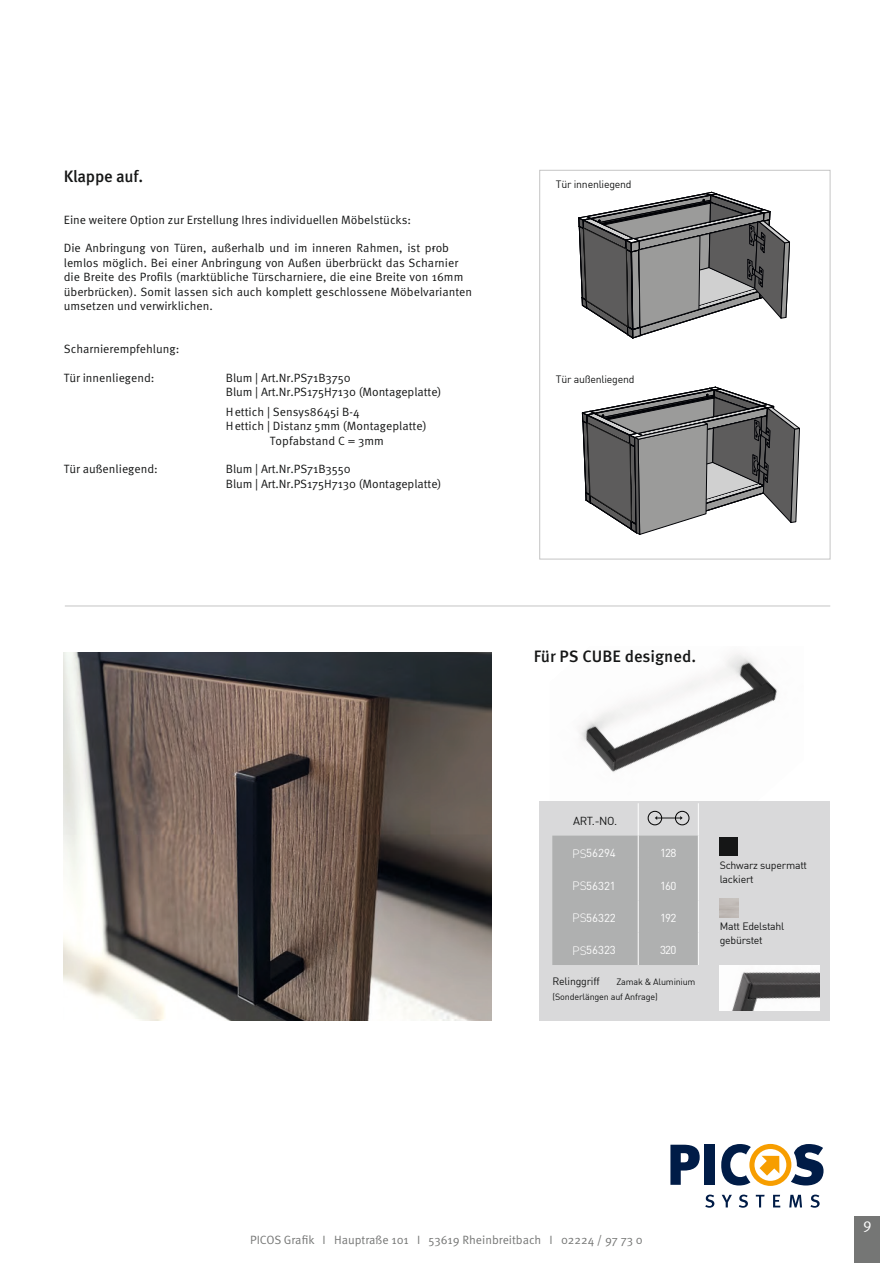
<style>
.page{position:relative;width:893px;height:1263px;background:#fff}
.page>*{position:absolute;margin:0;border:0;box-sizing:border-box;transform-origin:0 0}
.t1{font:500 16.5px "Meta Pro";color:#151616}
.t2{font:15px "Meta";color:#fff}
.t3{font:12px/14.4px "Meta Pro";color:#151616}
.t4{font:12px "Meta Pro";color:#757675}
.t5{font:11.4px "DIN";color:#fff}
.t6{font:11.4px "DIN";color:#151616}
.t7{font:10.5px/13.5px "DIN";letter-spacing:-.02em;color:#151616}
.t8{font:9px/15px "DIN";letter-spacing:-.02em;color:#151616}
.s1{font-family:"DIN Pro";font-weight:300;font-size:12px}
</style>
<div class="page">
<svg style="left:670px;top:1145px;width:30px;height:40px"></svg>
<div style="left:704px;top:1145px;width:11px;height:40px;background:#001c47"></div>
<svg style="left:705px;top:1194px;width:9px;height:14px"></svg>
<svg style="left:722px;top:1195px;width:10px;height:12px"></svg>
<svg style="left:739px;top:1194px;width:9px;height:14px"></svg>
<svg style="left:756px;top:1195px;width:9px;height:12px"></svg>
<svg style="left:773px;top:1195px;width:7px;height:12px"></svg>
<svg style="left:789px;top:1195px;width:13px;height:12px"></svg>
<svg style="left:810px;top:1194px;width:10px;height:14px"></svg>
<svg style="left:721px;top:1144px;width:102px;height:42px"></svg>
<div style="left:855px;top:1216px;width:25px;height:47px;background:#757675"></div>
<div style="left:539px;top:170px;width:291px;height:389px;border:1px solid #c5c5c5"></div>
<svg style="left:582px;top:387px;width:218px;height:148px"></svg>
<svg style="left:578px;top:192px;width:212px;height:147px"></svg>
<img style="left:64px;top:652px;width:427px;height:368px">
<hr style="left:65px;top:606px;width:765px;height:1px;background:#c5c5c5">
<img style="left:579px;top:653px;width:198px;height:119px">
<div style="left:539px;top:801px;width:291px;height:219px;background:#d9d9da"></div>
<div style="left:552px;top:836px;width:146px;height:129px;background:#afb0b0"></div>
<hr style="left:638px;top:803px;width:1px;height:33px;background:#fff">
<hr style="left:698px;top:803px;width:1px;height:33px;background:#fff">
<hr style="left:638px;top:836px;width:1px;height:32px;background:#fff">
<hr style="left:698px;top:836px;width:1px;height:32px;background:#fff">
<hr style="left:638px;top:868px;width:1px;height:32px;background:#fff">
<hr style="left:698px;top:868px;width:1px;height:32px;background:#fff">
<hr style="left:638px;top:900px;width:1px;height:33px;background:#fff">
<hr style="left:698px;top:900px;width:1px;height:33px;background:#fff">
<hr style="left:638px;top:933px;width:1px;height:32px;background:#fff">
<hr style="left:698px;top:933px;width:1px;height:32px;background:#fff">
<svg style="left:655px;top:816px;width:28px;height:4px"></svg>
<div style="left:648px;top:811px;width:14px;height:14px;border:1px solid #000;border-radius:50%"></div>
<div style="left:675px;top:811px;width:14px;height:14px;border:1px solid #000;border-radius:50%"></div>
<div style="left:720px;top:838px;width:18px;height:18px;background:#151616"></div>
<img style="left:720px;top:966px;width:99px;height:44px">
<h1 class="t1" style="left:64px;top:166px;width:81px">Klappe auf.</h1>
<p class="t3" style="left:64px;top:212px;width:349px">Eine weitere Option zur Erstellung Ihres individuellen Möbelstücks:</p>
<p class="t3" style="left:64px;top:241px;width:387px">Die Anbringung von Türen, außerhalb und im inneren Rahmen, ist prob</p>
<p class="t3" style="left:64px;top:241px;width:410px;text-indent:368px">- lemlos möglich. Bei einer Anbringung von Außen überbrückt das Scharnier die Breite des Profils (marktübliche Türscharniere, die eine Breite von 16mm überbrücken). Somit lassen sich auch komplett geschlossene Möbelvarianten umsetzen und verwirklichen.</p>
<p class="t3" style="left:64px;top:342px;width:117px">Scharnierempfehlung:</p>
<p class="t3" style="left:64px;top:371px;width:92px">Tür innenliegend:</p>
<p class="t3" style="left:226px;top:371px;width:217px">Blum | Art.Nr.PS71B3750<br>Blum | Art.Nr.PS175H7130 (Montageplatte)</p>
<p class="t3" style="left:226px;top:405px;width:135px">Hettich | Sensys8645i B-4</p>
<p class="t3" style="left:226px;top:419px;width:202px">Hettich | Distanz 5mm (Montageplatte)</p>
<p class="t3" style="left:270px;top:434px;width:115px">Topfabstand C = 3mm</p>
<p class="t3" style="left:64px;top:462px;width:96px">Tür außenliegend:</p>
<p class="t3" style="left:226px;top:462px;width:217px">Blum | Art.Nr.PS71B3550<br>Blum | Art.Nr.PS175H7130 (Montageplatte)</p>
<p class="t7" style="left:556px;top:177px;width:77px">Tür innenliegend</p>
<p class="t7" style="left:556px;top:372px;width:80px">Tür außenliegend</p>
<h1 class="t1" style="left:534px;top:646px;width:164px">Für PS CUBE designed.</h1>
<p class="t6" style="left:573px;top:814px;width:46px">ART.-NO.</p>
<p class="t5" style="left:572px;top:846px;width:45px"><span class="s1">PS</span>56294</p>
<p class="t5" style="left:660px;top:846px;width:18px">128</p>
<p class="t5" style="left:572px;top:878px;width:45px"><span class="s1">PS</span>56321</p>
<p class="t5" style="left:660px;top:878px;width:18px">160</p>
<p class="t5" style="left:572px;top:911px;width:45px"><span class="s1">PS</span>56322</p>
<p class="t5" style="left:660px;top:911px;width:18px">192</p>
<p class="t5" style="left:572px;top:943px;width:45px"><span class="s1">PS</span>56323</p>
<p class="t5" style="left:660px;top:943px;width:18px">320</p>
<p class="t7" style="left:553px;top:974px;width:49px">Relinggriff</p>
<p class="t8" style="left:553px;top:974px;width:144px;text-indent:64px">Zamak &amp; Aluminium (Sonderlängen auf Anfrage)</p>
<p class="t7" style="left:720px;top:858px;width:89px">Schwarz supermatt lackiert</p>
<p class="t7" style="left:720px;top:919px;width:66px">Matt Edelstahl gebürstet</p>
<p class="t4" style="left:250px;top:1232px;width:394px">PICOS Grafik I Hauptraße 101 I 53619 Rheinbreitbach I 02224 / 97 73 0</p>
<p class="t2" style="left:863px;top:1215px;width:10px">9</p>
</div>
